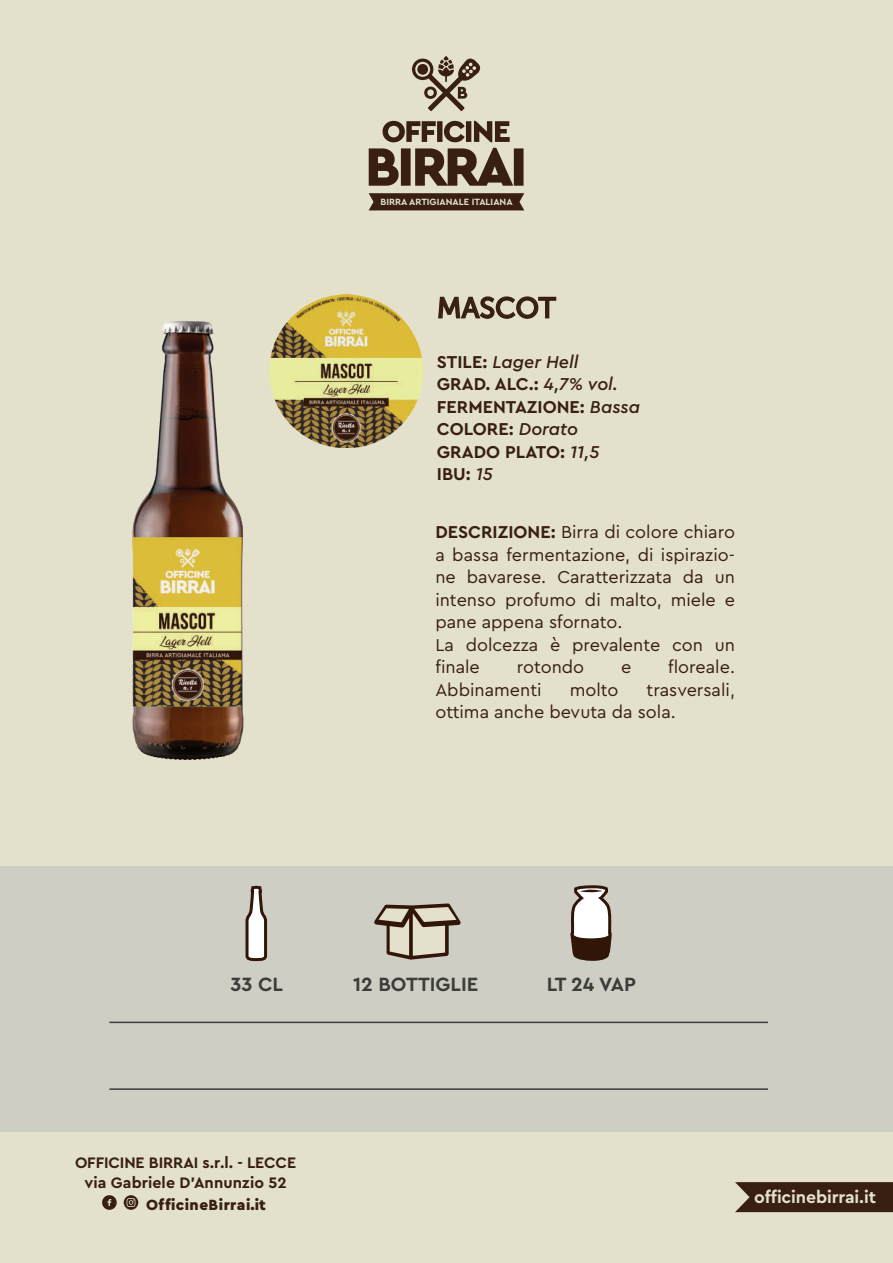
<style>
.page{position:relative;width:893px;height:1263px;background:#e3e0cb}
.page>*{position:absolute;margin:0;border:0;box-sizing:border-box;transform-origin:0 0}
.t1{font:28.5px "Museo Sans 500";color:#381f11}
.t2{font:700 20.1px "Cera Pro";color:#3c3c3b}
.t3{font:18px/22.5px "Cera Pro";color:#381f11}
.t4{font:700 18px/22.5px "Cera Pro";color:#381f11}
.t5{font:700 17.7px "Cera Pro";letter-spacing:-.005em;color:#e3e0cb}
.t6{font:700 15.9px/19px "Cera Pro";color:#381f11;text-align:center}
.t7{font:900 15.45px "Cera Pro";letter-spacing:.03em;color:#381f11}
.t8{font:700 9.45px "Cera Pro";color:#e3e0cb}
.s1{font-weight:500;font-style:italic}
.s2{font-weight:700}
</style>
<div class="page">
<div style="left:0;top:866px;width:893px;height:265px;background:#cfcec5"></div>
<svg style="left:369px;top:193px;width:155px;height:17px;background:#3e2618"></svg>
<svg style="left:369px;top:148px;width:155px;height:38px"></svg>
<svg style="left:412px;top:56px;width:69px;height:55px"></svg>
<svg style="left:383px;top:121px;width:127px;height:21px"></svg>
<svg style="left:245px;top:885px;width:23px;height:77px"></svg>
<svg style="left:374px;top:903px;width:87px;height:56px"></svg>
<svg style="left:569px;top:885px;width:45px;height:139px"></svg>
<svg style="left:438px;top:296px;width:119px;height:23px"></svg>
<svg style="left:124px;top:1195px;width:14px;height:15px"></svg>
<svg style="left:102px;top:1195px;width:15px;height:15px"></svg>
<svg style="left:735px;top:1182px;width:158px;height:30px;background:#40281a"></svg>
<hr style="left:109px;top:1022px;width:659px;height:1px;background:#3c3c3b">
<hr style="left:109px;top:1088px;width:659px;height:2px;background:#3c3c3b">
<img style="left:131px;top:321px;width:113px;height:439px">
<img style="left:269px;top:294px;width:153px;height:153px">
<p class="t8" style="left:380px;top:195px;width:134px">BIRRA ARTIGIANALE ITALIANA</p>
<h1 class="t1" style="left:437px;top:292px;width:120px">MASCOT</h1>
<p class="t4" style="left:437px;top:349px;width:205px">STILE: <span class="s1">Lager Hell<br></span>GRAD. ALC.: <span class="s1">4,7% vol.<br></span>FERMENTAZIONE: <span class="s1">Bassa<br></span>COLORE: <span class="s1">Dorato<br></span>GRADO PLATO: <span class="s1">11,5<br></span>IBU: <span class="s1">15</span></p>
<p class="t3" style="left:435px;top:520px;width:301px"><span class="s2">DESCRIZIONE:</span> Birra di colore chiaro a bassa fermentazione, di ispirazio&shy;ne bavarese. Caratterizzata da un intenso profumo di malto, miele e pane appena sfornato.<br>La dolcezza è prevalente con un finale</p>
<p class="t3" style="left:517px;top:655px;width:69px">rotondo</p>
<p class="t3" style="left:621px;top:655px;width:12px">e</p>
<p class="t3" style="left:668px;top:655px;width:68px">floreale.</p>
<p class="t3" style="left:435px;top:677px;width:108px">Abbinamenti</p>
<p class="t3" style="left:570px;top:677px;width:50px">molto</p>
<p class="t3" style="left:435px;top:677px;width:301px;text-indent:211px">trasversali, ottima anche bevuta da sola.</p>
<p class="t2" style="left:230px;top:971px;width:54px">33 CL</p>
<p class="t2" style="left:353px;top:971px;width:127px">12 BOTTIGLIE</p>
<p class="t2" style="left:547px;top:971px;width:91px">LT 24 VAP</p>
<p class="t6" style="left:75px;top:1153px;width:223px">OFFICINE BIRRAI s.r.l. - LECCE via Gabriele D’Annunzio 52</p>
<p class="t7" style="left:146px;top:1194px;width:121px">OfficineBirrai.it</p>
<p class="t5" style="left:754px;top:1186px;width:123px">officinebirrai.it</p>
</div>
